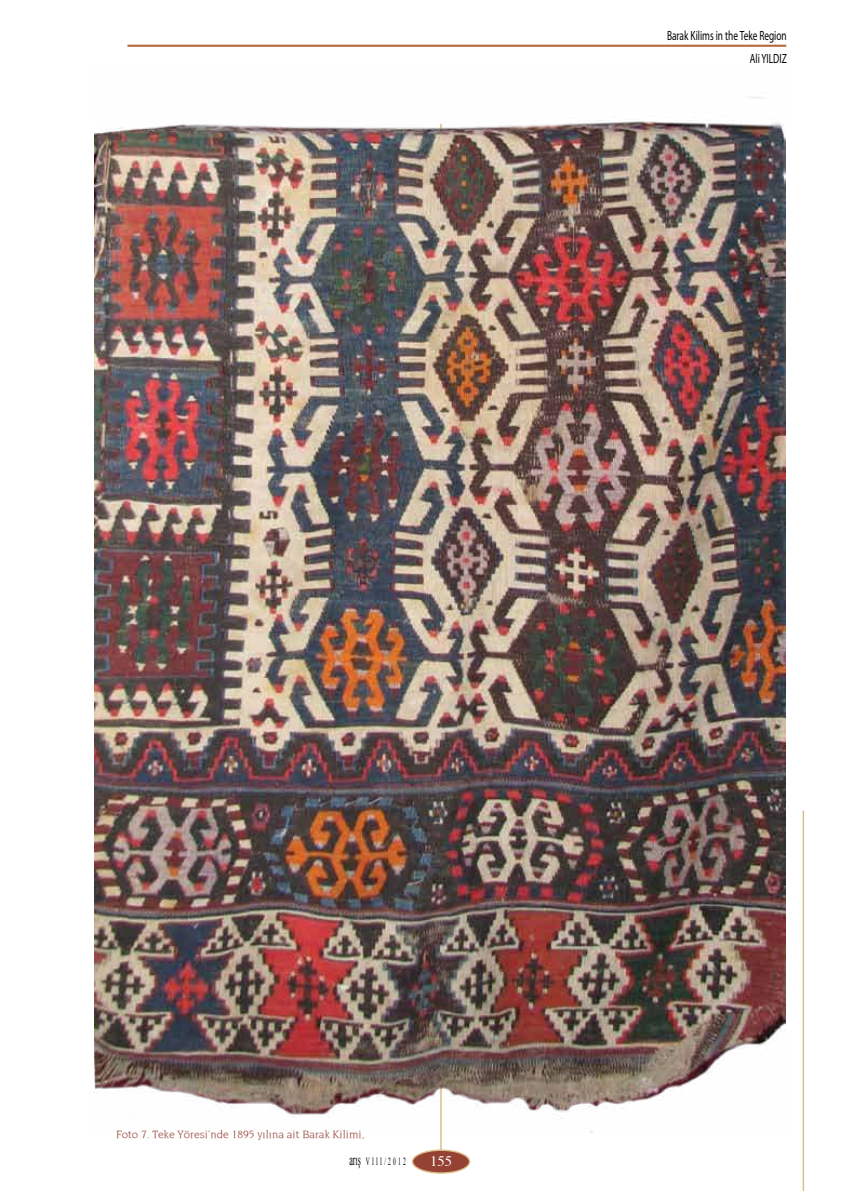
<style>
.page{position:relative;width:851px;height:1191px;background:#fff}
.page>*{position:absolute;margin:0;border:0;box-sizing:border-box;transform-origin:0 0}
.t1{font:14.55px "Times";color:#fff}
.t2{font:13.35px/23.4px "Myriad Pro";color:#000;text-align:right;scale:.7 1}
.t3{font:11.4px "Novarese";color:#954235}
.t4{font:10.95px "Times New Roman";letter-spacing:.4em;color:#000;scale:.51 1}
.s1{font-size:15.6px}
</style>
<div class="page">
<hr style="left:440px;top:124px;width:1px;height:1027px;background:#d9bc86">
<hr style="left:127px;top:45px;width:659px;height:2px;background:#b9683c">
<hr style="left:802px;top:810px;width:2px;height:381px;background:#d9bc86">
<div style="left:412px;top:1150px;width:57px;height:23px;background:#954235;border-radius:50%"></div>
<div style="left:412px;top:1149px;width:58px;height:24px;border:1px solid #d9bc86;border-radius:50%"></div>
<img style="left:95px;top:97px;width:690px;height:1035px">
<p class="t2" style="left:667px;top:25px;width:172px">Barak Kilims in the Teke Region<br>Ali YILDIZ</p>
<p class="t3" style="left:116px;top:1127px;width:250px">Foto 7. Teke Yöresi’nde 1895 yılına ait Barak Kilimi,</p>
<p class="t4" style="left:349px;top:1154px;width:112px"><span class="s1">arış</span> VIII/2012</p>
<p class="t1" style="left:430px;top:1147px;width:23px">155</p>
</div>
